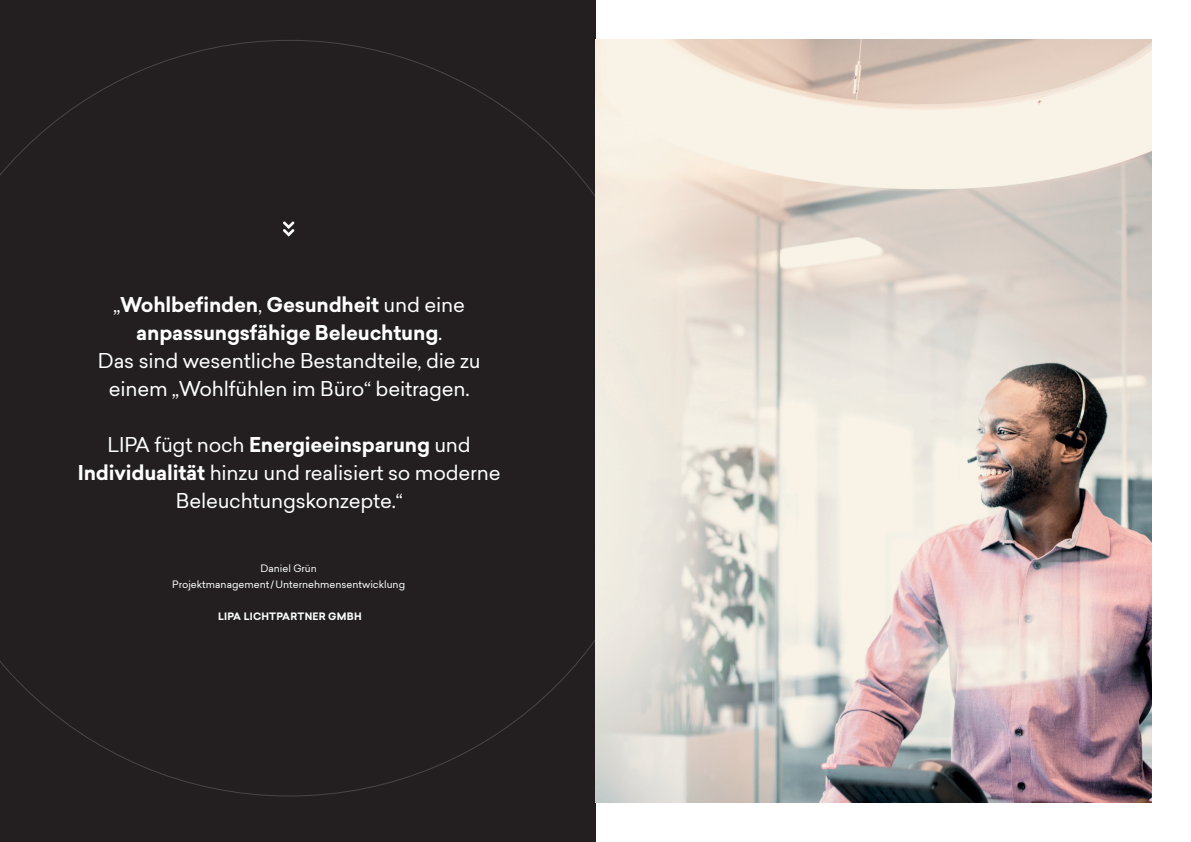
<style>
.page{position:relative;width:1191px;height:842px;background:#fff}
.page>*{position:absolute;margin:0;border:0;box-sizing:border-box;transform-origin:0 0}
.t1{font:20px/28px "Sailec";letter-spacing:-.01em;color:#fff;text-align:center}
.t2{font:10px/16px "Sailec";color:#fff;text-align:center}
.t3{font:700 10px "Sailec";letter-spacing:.02em;color:#fff}
.s1{font-weight:700}
</style>
<div class="page">
<div style="left:0;top:0;width:595px;height:842px;background:#231f20"></div>
<svg style="left:283px;top:221px;width:11px;height:16px"></svg>
<img style="left:595px;top:40px;width:556px;height:762px">
<p class="t1" style="left:98px;top:290px;width:384px">„<span class="s1">Wohlbefinden</span>, <span class="s1">Gesundheit</span> und eine <span class="s1">anpassungsfähige Beleuchtung</span>.<br>Das sind wesentliche Bestandteile, die zu einem „Wohlfühlen im Büro“ beitragen.</p>
<p class="t1" style="left:78px;top:430px;width:424px">LIPA fügt noch <span class="s1">Energieeinsparung</span> und<br><span class="s1">Individualität</span> hinzu und realisiert so moderne<br>Beleuchtungskonzepte.“</p>
<p class="t2" style="left:172px;top:561px;width:234px">Daniel Grün<br>Projektmanagement/Unternehmensentwicklung</p>
<p class="t3" style="left:218px;top:610px;width:145px">LIPA LICHTPARTNER GMBH</p>
</div>
